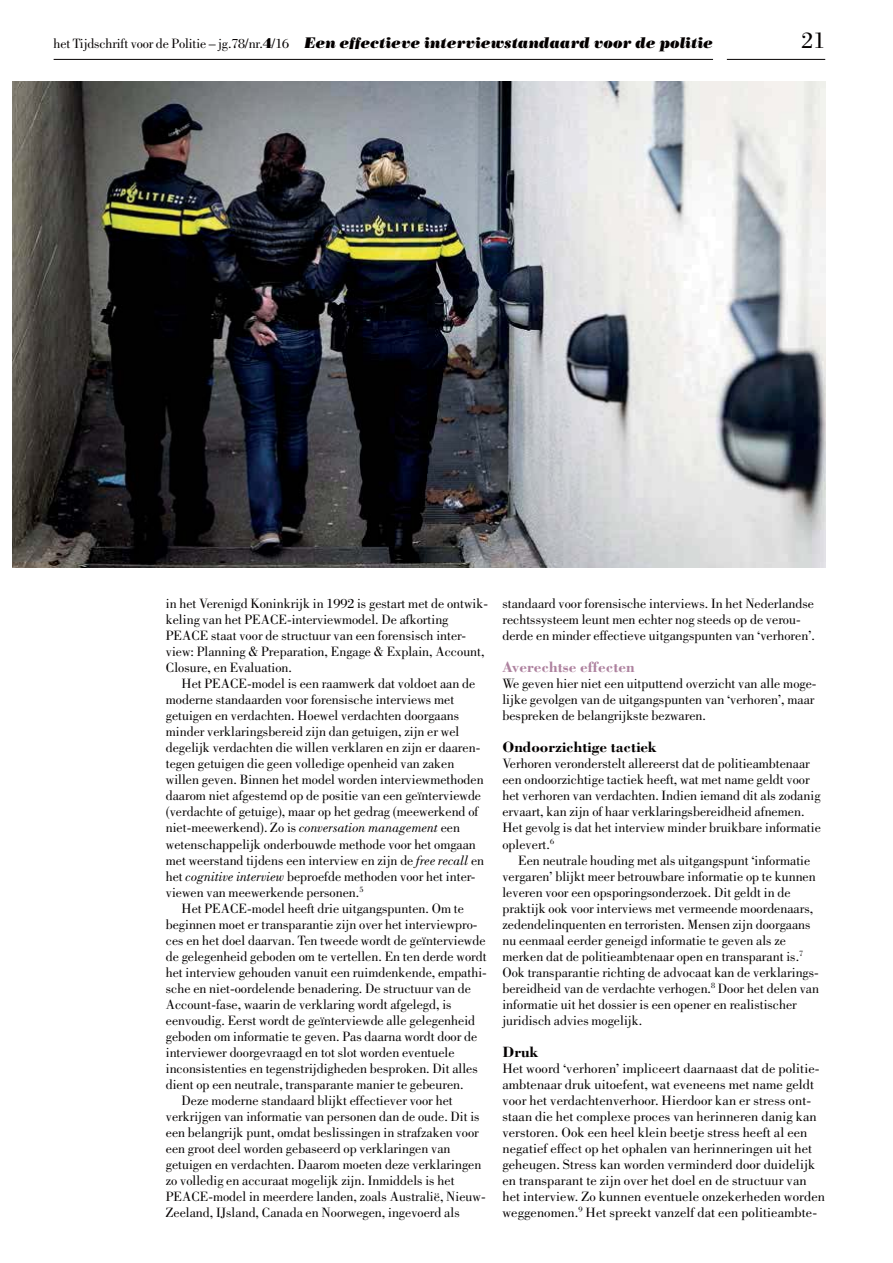
<style>
.page{position:relative;width:893px;height:1263px;background:#fff}
.page>*{position:absolute;margin:0;border:0;box-sizing:border-box;transform-origin:0 0}
.t1{font:23.7px "Bodoni Std";color:#040000}
.t2{font:italic 15.3px "Bodoni Std Poster";color:#040000;scale:.95 1}
.t3{font:700 15.3px "Bodoni Std";color:#040000}
.t4{font:700 15.3px "Bodoni Std";color:#ae829f}
.t5{font:13.95px/16px "Bodoni Std";color:#040000}
.s1{font-family:"Bodoni Std";font-style:normal;font-size:13.95px}
.s2{font-style:normal;font-size:13.95px}
.s3{font-style:italic}
</style>
<div class="page">
<hr style="left:54px;top:59px;width:659px;height:1px;background:#040000">
<hr style="left:727px;top:59px;width:98px;height:1px;background:#040000">
<img style="left:12px;top:82px;width:813px;height:485px">
<p class="t2" style="left:54px;top:37px;width:695px"><span class="s1">het Tijdschrift voor de Politie – jg.78/nr.</span><span class="s2">4</span><span class="s1">/16</span> Een effectieve interviewstandaard voor de politie</p>
<h1 class="t1" style="left:801px;top:31px;width:25px">21</h1>
<p class="t5" style="left:166px;top:597px;width:324px">in het Verenigd Koninkrijk in 1992 is gestart met de ontwik&shy;keling van het PEACE-interviewmodel. De afkorting PEACE staat voor de structuur van een forensisch inter&shy;view: Planning &amp; Preparation, Engage &amp; Explain, Account, Closure, en Evaluation.</p>
<p class="t5" style="left:166px;top:677px;width:320px;text-indent:16px">Het PEACE-model is een raamwerk dat voldoet aan de moderne standaarden voor forensische interviews met getuigen en verdachten. Hoewel verdachten doorgaans minder verklaringsbereid zijn dan getuigen, zijn er wel degelijk verdachten die willen verklaren en zijn er daaren&shy;tegen getuigen die geen volledige openheid van zaken willen geven. Binnen het model worden interviewmethoden daarom niet afgestemd op de positie van een geïnterviewde (verdachte of getuige), maar op het gedrag (meewerkend of niet-meewerkend). Zo is <span class="s3">conversation management</span> een wetenschappelijk onderbouwde methode voor het omgaan met weerstand tijdens een interview en zijn de <span class="s3">free recall</span> en het <span class="s3">cognitive interview</span> beproefde methoden voor het inter&shy;viewen van meewerkende personen.<sup>5</sup></p>
<p class="t5" style="left:182px;top:901px;width:284px">Het PEACE-model heeft drie uitgangspunten. Om te</p>
<p class="t5" style="left:166px;top:917px;width:313px">beginnen moet er transparantie zijn over het interviewpro-</p>
<p class="t5" style="left:166px;top:933px;width:321px">ces en het doel daarvan. Ten tweede wordt de geïnterviewde</p>
<p class="t5" style="left:166px;top:949px;width:322px">de gelegenheid geboden om te vertellen. En ten derde wordt</p>
<p class="t5" style="left:166px;top:965px;width:322px">het interview gehouden vanuit een ruimdenkende, empathi-</p>
<p class="t5" style="left:166px;top:981px;width:307px">sche en niet-oordelende benadering. De structuur van de</p>
<p class="t5" style="left:166px;top:997px;width:287px">Account-fase, waarin de verklaring wordt afgelegd, is</p>
<p class="t5" style="left:166px;top:1013px;width:311px">eenvoudig. Eerst wordt de geïnterviewde alle gelegenheid</p>
<p class="t5" style="left:166px;top:1029px;width:313px">geboden om informatie te geven. Pas daarna wordt door de</p>
<p class="t5" style="left:166px;top:1045px;width:290px">interviewer doorgevraagd en tot slot worden eventuele</p>
<p class="t5" style="left:166px;top:1061px;width:314px">inconsistenties en tegenstrijdigheden besproken. Dit alles</p>
<p class="t5" style="left:166px;top:1077px;width:299px">dient op een neutrale, transparante manier te gebeuren.</p>
<p class="t5" style="left:182px;top:1093px;width:273px">Deze moderne standaard blijkt effectiever voor het</p>
<p class="t5" style="left:166px;top:1109px;width:315px">verkrijgen van informatie van personen dan de oude. Dit is</p>
<p class="t5" style="left:166px;top:1125px;width:314px">een belangrijk punt, omdat beslissingen in strafzaken voor</p>
<p class="t5" style="left:166px;top:1141px;width:286px">een groot deel worden gebaseerd op verklaringen van</p>
<p class="t5" style="left:166px;top:1157px;width:317px">getuigen en verdachten. Daarom moeten deze verklaringen</p>
<p class="t5" style="left:166px;top:1173px;width:290px">zo volledig en accuraat mogelijk zijn. Inmiddels is het</p>
<p class="t5" style="left:166px;top:1189px;width:321px">PEACE-model in meerdere landen, zoals Australië, Nieuw-</p>
<p class="t5" style="left:166px;top:1205px;width:295px">Zeeland, IJsland, Canada en Noorwegen, ingevoerd als</p>
<p class="t5" style="left:502px;top:597px;width:314px">standaard voor forensische interviews. In het Nederlandse rechtssysteem leunt men echter nog steeds op de verou&shy;derde en minder effectieve uitgangspunten van ‘verhoren’.</p>
<p class="t4" style="left:502px;top:661px;width:134px">Averechtse effecten</p>
<p class="t5" style="left:502px;top:677px;width:316px">We geven hier niet een uitputtend overzicht van alle moge&shy;lijke gevolgen van de uitgangspunten van ‘verhoren’, maar bespreken de belangrijkste bezwaren.</p>
<p class="t3" style="left:502px;top:741px;width:156px">Ondoorzichtige tactiek</p>
<p class="t5" style="left:502px;top:757px;width:320px">Verhoren veronderstelt allereerst dat de politieambtenaar een ondoorzichtige tactiek heeft, wat met name geldt voor het verhoren van verdachten. Indien iemand dit als zodanig ervaart, kan zijn of haar verklaringsbereidheid afnemen.<br>Het gevolg is dat het interview minder bruikbare informatie oplevert.<sup>6</sup></p>
<p class="t5" style="left:502px;top:853px;width:318px;text-indent:16px">Een neutrale houding met als uitgangspunt ‘informatie vergaren’ blijkt meer betrouwbare informatie op te kunnen leveren voor een opsporingsonderzoek. Dit geldt in de praktijk ook voor interviews met vermeende moordenaars, zedendelinquenten en terroristen. Mensen zijn doorgaans nu eenmaal eerder geneigd informatie te geven als ze merken dat de politieambtenaar open en transparant is.<sup>7<br></sup>Ook transparantie richting de advocaat kan de verklarings&shy;bereidheid van de verdachte verhogen.<sup>8</sup> Door het delen van informatie uit het dossier is een opener en realistischer juridisch advies mogelijk.</p>
<p class="t3" style="left:502px;top:1045px;width:37px">Druk</p>
<p class="t5" style="left:502px;top:1061px;width:324px">Het woord ‘verhoren’ impliceert daarnaast dat de politie&shy;ambtenaar druk uitoefent, wat eveneens met name geldt voor het verdachtenverhoor. Hierdoor kan er stress ont&shy;staan die het complexe proces van herinneren danig kan verstoren. Ook een heel klein beetje stress heeft al een negatief effect op het ophalen van herinneringen uit het geheugen. Stress kan worden verminderd door duidelijk en transparant te zijn over het doel en de structuur van het interview. Zo kunnen eventuele onzekerheden worden weggenomen.<sup>9</sup> Het spreekt vanzelf dat een politieambte-</p>
</div>
